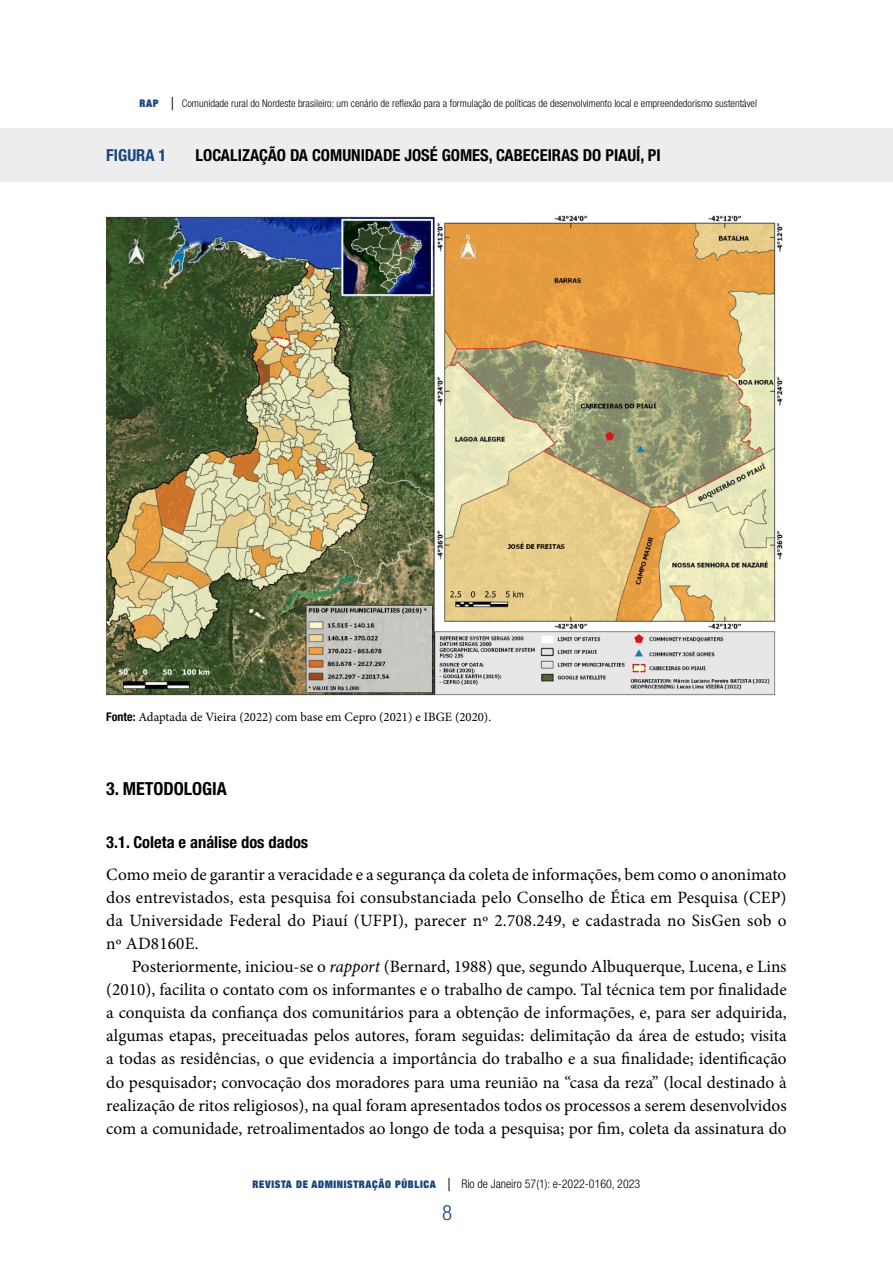
<style>
.page{position:relative;width:893px;height:1263px;background:#fff}
.page>*{position:absolute;margin:0;border:0;box-sizing:border-box;transform-origin:0 0}
.t1{font:300 condensed 21px "Helvetica Neue LT Std";color:#184480}
.t2{font:700 condensed 18px "Helvetica Neue LT Std";color:#000}
.t3{font:17.25px/23.1px "Minion Pro";letter-spacing:.005em;color:#000;text-align:justify}
.t4{font:700 condensed 16.5px "Helvetica Neue LT Std";color:#000}
.t5{font:700 condensed 16.5px "Helvetica Neue LT Std";color:#184480}
.t6{font:12.75px "Minion Pro";color:#000}
.t7{font:300 condensed 12px "Helvetica Neue LT Std";color:#000}
.t8{font:300 condensed 10.5px "Helvetica Neue LT Std";color:#000}
.s1{font-family:"Helvetica Neue";font-weight:900;font-stretch:expanded;color:#184480}
.s2{font-size:18px}
.s3{font-family:"Helvetica Neue LT Std";font-weight:700;font-stretch:condensed;font-size:12px}
.s4{font-style:italic}
.s5{font-family:"Helvetica Neue";font-weight:900;font-stretch:expanded;font-size:10.5px;color:#184480}
</style>
<div class="page">
<div style="left:0;top:128px;width:893px;height:54px;background:#ededed"></div>
<img style="left:106px;top:213px;width:677px;height:483px">
<p class="t8" style="left:139px;top:98px;width:619px"><span class="s1">RAP</span> <span class="s2">|</span> Comunidade rural do Nordeste brasileiro: um cenário de reflexão para a formulação de políticas de desenvolvimento local e empreendedorismo sustentável</p>
<p class="t5" style="left:106px;top:145px;width:62px">FIGURA 1</p>
<p class="t4" style="left:196px;top:145px;width:467px">LOCALIZAÇÃO DA COMUNIDADE JOSÉ GOMES, CABECEIRAS DO PIAUÍ, PI</p>
<p class="t6" style="left:106px;top:708px;width:386px"><span class="s3">Fonte:</span> Adaptada de Vieira (2022) com base em Cepro (2021) e IBGE (2020).</p>
<p class="t2" style="left:106px;top:778px;width:122px">3. METODOLOGIA</p>
<p class="t4" style="left:106px;top:832px;width:203px">3.1. Coleta e análise dos dados</p>
<p class="t3" style="left:106px;top:863px;width:682px">Como meio de garantir a veracidade e a segurança da coleta de informações, bem como o anonimato dos entrevistados, esta pesquisa foi consubstanciada pelo Conselho de Ética em Pesquisa (CEP) da Universidade Federal do Piauí (UFPI), parecer nº 2.708.249, e cadastrada no SisGen sob o nº AD8160E.</p>
<p class="t3" style="left:106px;top:955px;width:682px;text-indent:26px">Posteriormente, iniciou-se o <span class="s4">rapport</span> (Bernard, 1988) que, segundo Albuquerque, Lucena, e Lins (2010), facilita o contato com os informantes e o trabalho de campo. Tal técnica tem por finalidade a conquista da confiança dos comunitários para a obtenção de informações, e, para ser adquirida, algumas etapas, preceituadas pelos autores, foram seguidas: delimitação da área de estudo; visita a todas as residências, o que evidencia a importância do trabalho e a sua finalidade; identificação do pesquisador; convocação dos moradores para uma reunião na “casa da reza” (local destinado à realização de ritos religiosos), na qual foram apresentados todos os processos a serem desenvolvidos com a comunidade, retroalimentados ao longo de toda a pesquisa; por fim, coleta da assinatura do</p>
<p class="t7" style="left:253px;top:1176px;width:389px"><span class="s5">REVISTA DE ADMINISTRAÇÃO PÚBLICA</span> <span class="s2">|</span> Rio de Janeiro 57(1): e-2022-0160, 2023</p>
<p class="t1" style="left:442px;top:1200px;width:12px">8</p>
</div>
